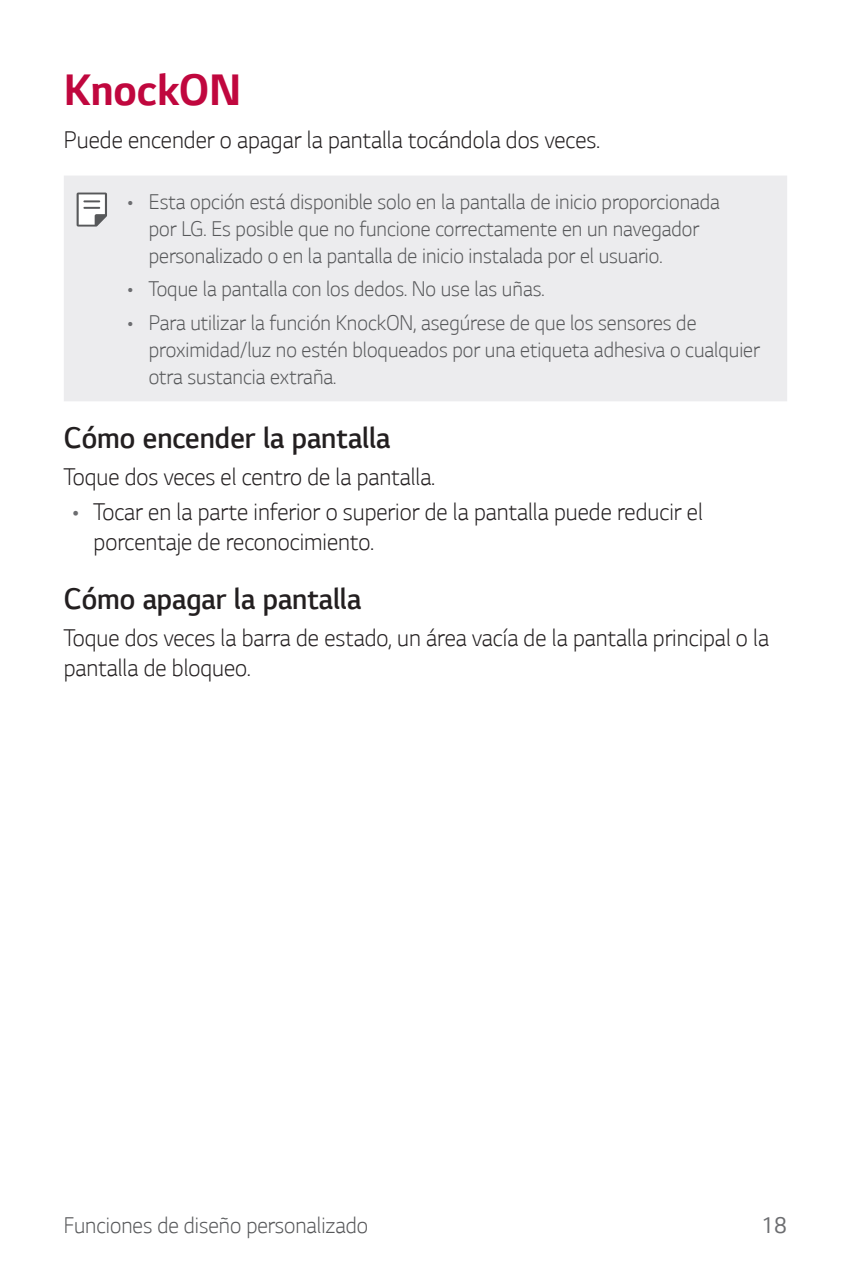
<style>
.page{position:relative;width:851px;height:1276px;background:#fff}
.page>*{position:absolute;margin:0;border:0;box-sizing:border-box;transform-origin:0 0}
.t1{font:700 46.5px "LG Smart";color:#c0073e;scale:.95 1}
.t2{font:300 31.5px "LG Smart";color:#231f20;scale:.95 1}
.t3{font:300 25.5px/30px "LG Smart";color:#231f20;scale:.95 1}
.t4{font:300 24px "LG Smart";color:#57585a;scale:.95 1}
.t5{font:24px "LG Smart";color:#6c6d70;scale:.95 1}
.t6{font:300 22.5px/27px "LG Smart";color:#57585a;scale:.95 1}
.s1{color:#6c6d70}
</style>
<div class="page">
<div style="left:64px;top:176px;width:723px;height:225px;background:#ececee"></div>
<svg style="left:77px;top:192px;width:30px;height:35px"></svg>
<h1 class="t1" style="left:64px;top:72px;width:188px">KnockON</h1>
<p class="t3" style="left:64px;top:128px;width:565px">Puede encender o apagar la pantalla tocándola dos veces.</p>
<p class="t6" style="left:149px;top:190px;width:602px;text-indent:-21px"><span class="s1">•</span> Esta opción está disponible solo en la pantalla de inicio proporcionada por LG. Es posible que no funcione correctamente en un navegador personalizado o en la pantalla de inicio instalada por el usuario.</p>
<p class="t6" style="left:128px;top:278px;width:440px"><span class="s1">•</span> Toque la pantalla con los dedos. No use las uñas.</p>
<p class="t6" style="left:149px;top:312px;width:644px;text-indent:-21px"><span class="s1">•</span> Para utilizar la función KnockON, asegúrese de que los sensores de proximidad/luz no estén bloqueados por una etiqueta adhesiva o cualquier otra sustancia extraña.</p>
<h2 class="t2" style="left:64px;top:425px;width:345px">Cómo encender la pantalla</h2>
<p class="t3" style="left:64px;top:464px;width:392px">Toque dos veces el centro de la pantalla.</p>
<p class="t3" style="left:94px;top:499px;width:642px;text-indent:-21px"><span class="s1">•</span> Tocar en la parte inferior o superior de la pantalla puede reducir el porcentaje de reconocimiento.</p>
<h2 class="t2" style="left:64px;top:586px;width:314px">Cómo apagar la pantalla</h2>
<p class="t3" style="left:64px;top:625px;width:743px">Toque dos veces la barra de estado, un área vacía de la pantalla principal o la pantalla de bloqueo.</p>
<p class="t4" style="left:64px;top:1215px;width:322px">Funciones de diseño personalizado</p>
<p class="t5" style="left:761px;top:1215px;width:29px">18</p>
</div>
